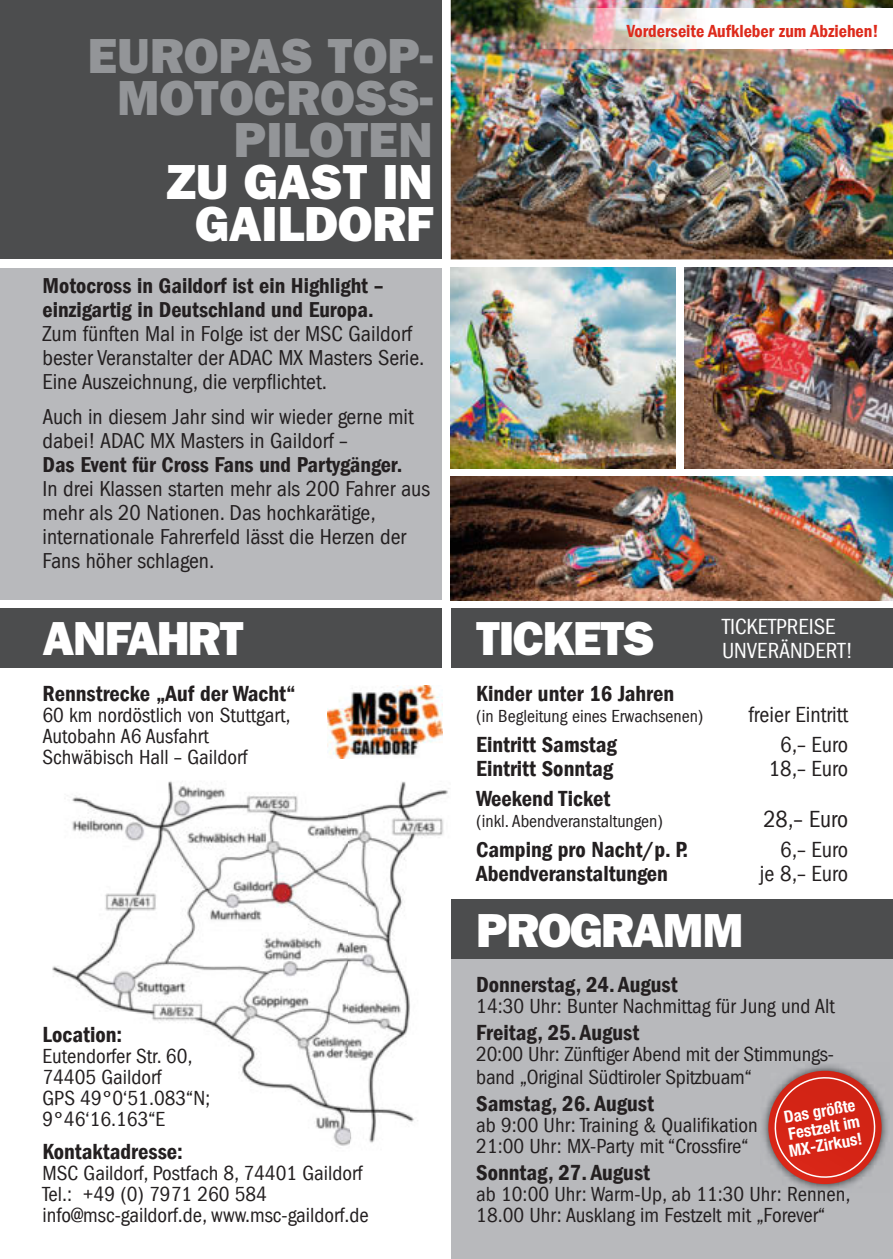
<style>
.page{position:relative;width:893px;height:1259px;background:#fff}
.page>*{position:absolute;margin:0;border:0;box-sizing:border-box;transform-origin:0 0}
.t1{font:800 49.5px/42px "Fqtkmc Franklin Gothic";color:#939598;text-align:right}
.t2{font:800 49.5px/42px "Fqtkmc Franklin Gothic";color:#fff;text-align:center}
.t3{font:800 48px "Fqtkmc Franklin Gothic";letter-spacing:-.03em;color:#fff}
.t4{font:condensed 24px "Svlhmr Franklin Gothic LT Com";color:#231f20}
.t5{font:22.5px "Fpbwvh Franklin Gothic LT Com Dm Cn";color:#231f20}
.t6{font:condensed 22.5px "Svlhmr Franklin Gothic LT Com";color:#231f20}
.t7{font:condensed 22.5px "Svlhmr Franklin Gothic LT Com";color:#fff}
.t8{font:condensed 22.2px/24px "Svlhmr Franklin Gothic LT Com";color:#231f20}
.t9{font:22.2px/24px "Fpbwvh Franklin Gothic LT Com Dm Cn";color:#231f20}
.t10{font:condensed 22.2px "Ghtdxv Franklin Gothic LT Com";color:#231f20}
.t11{font:condensed 21px/21px "Svlhmr Franklin Gothic LT Com";color:#231f20}
.t12{font:condensed 21px/21px "Ghtdxv Franklin Gothic LT Com";color:#231f20}
.t13{font:condensed 18px "Svlhmr Franklin Gothic LT Com";color:#231f20}
.t14{font:18px "Fpbwvh Franklin Gothic LT Com Dm Cn";color:#dd2b1c}
.t15{font:700 condensed 16.8px/16.8px "Dwvjjy Helvetica Neue MWE";color:#fff;text-align:justify}
</style>
<div class="page">
<div style="left:451px;top:916px;width:442px;height:343px;background:#b8b9bc"></div>
<img style="left:52px;top:781px;width:397px;height:366px">
<img style="left:327px;top:685px;width:115px;height:73px">
<div style="left:451px;top:899px;width:442px;height:60px;background:#4c4d4e"></div>
<img style="left:451px;top:0;width:442px;height:259px">
<div style="left:0;top:0;width:442px;height:259px;background:#4c4d4e"></div>
<div style="left:0;top:268px;width:442px;height:332px;background:#b8b9bc"></div>
<img style="left:451px;top:268px;width:225px;height:201px">
<img style="left:684px;top:268px;width:209px;height:201px">
<img style="left:451px;top:476px;width:442px;height:124px">
<img style="left:513px;top:9px;width:380px;height:40px">
<div style="left:0;top:608px;width:442px;height:60px;background:#4c4d4e"></div>
<div style="left:451px;top:608px;width:442px;height:60px;background:#4c4d4e"></div>
<img style="left:763px;top:1064px;width:125px;height:127px">
<svg style="left:768px;top:1070px;width:114px;height:114px"></svg>
<svg style="left:771px;top:1073px;width:107px;height:108px;background:#ce4034"></svg>
<h1 class="t1" style="left:88px;top:34px;width:346px">EUROPAS TOP-<br>MOTOCROSS-<br>PILOTEN</h1>
<h1 class="t2" style="left:167px;top:160px;width:268px">ZU GAST IN<br>GAILDORF</h1>
<p class="t9" style="left:43px;top:274px;width:343px">Motocross in Gaildorf ist ein Highlight – einzigartig in Deutschland und Europa.</p>
<p class="t8" style="left:43px;top:322px;width:383px">Zum fünften Mal in Folge ist der MSC Gaildorf bester Veranstalter der ADAC MX Masters Serie.</p>
<p class="t10" style="left:43px;top:369px;width:286px">Eine Auszeichnung, die verpflichtet.</p>
<p class="t8" style="left:43px;top:404px;width:373px">Auch in diesem Jahr sind wir wieder gerne mit dabei! ADAC MX Masters in Gaildorf –</p>
<p class="t9" style="left:43px;top:452px;width:361px">Das Event für Cross Fans und Partygänger.</p>
<p class="t8" style="left:43px;top:476px;width:389px">In drei Klassen starten mehr als 200 Fahrer aus mehr als 20 Nationen. Das hochkarätige, internationale Fahrerfeld lässt die Herzen der Fans höher schlagen.</p>
<p class="t14" style="left:627px;top:21px;width:253px">Vorderseite Aufkleber zum Abziehen!</p>
<h2 class="t3" style="left:43px;top:610px;width:203px">ANFAHRT</h2>
<p class="t7" style="left:722px;top:614px;width:115px">TICKETPREISE</p>
<h2 class="t3" style="left:476px;top:610px;width:180px">TICKETS</h2>
<p class="t7" style="left:722px;top:638px;width:133px">UNVERÄNDERT!</p>
<p class="t5" style="left:43px;top:680px;width:255px">Rennstrecke „Auf der Wacht“</p>
<p class="t11" style="left:43px;top:704px;width:250px">60 km nordöstlich von Stuttgart,<br>Autobahn A6 Ausfahrt<br>Schwäbisch Hall – Gaildorf</p>
<p class="t5" style="left:43px;top:1021px;width:81px">Location:</p>
<p class="t11" style="left:43px;top:1046px;width:169px">Eutendorfer Str. 60,<br>74405 Gaildorf<br>GPS 49°0‘51.083“N;<br>9°46‘16.163“E</p>
<p class="t5" style="left:43px;top:1138px;width:142px">Kontaktadresse:</p>
<p class="t11" style="left:43px;top:1163px;width:328px">MSC Gaildorf, Postfach 8, 74401 Gaildorf<br>Tel.: +49 (0) 7971 260 584 info@msc-gaildorf.de, www.msc-gaildorf.de</p>
<p class="t5" style="left:476px;top:680px;width:199px">Kinder unter 16 Jahren</p>
<p class="t13" style="left:476px;top:705px;width:229px">(in Begleitung eines Erwachsenen)</p>
<p class="t6" style="left:748px;top:701px;width:101px">freier Eintritt</p>
<p class="t5" style="left:476px;top:731px;width:142px">Eintritt Samstag</p>
<p class="t6" style="left:780px;top:731px;width:70px">6,– Euro</p>
<p class="t5" style="left:476px;top:755px;width:138px">Eintritt Sonntag</p>
<p class="t6" style="left:769px;top:755px;width:81px">18,– Euro</p>
<p class="t5" style="left:476px;top:785px;width:136px">Weekend Ticket</p>
<p class="t13" style="left:476px;top:810px;width:188px">(inkl. Abendveranstaltungen)</p>
<p class="t4" style="left:763px;top:805px;width:86px">28,– Euro</p>
<p class="t5" style="left:476px;top:836px;width:214px">Camping pro Nacht/p. P.</p>
<p class="t6" style="left:780px;top:836px;width:70px">6,– Euro</p>
<p class="t5" style="left:476px;top:860px;width:193px">Abendveranstaltungen</p>
<p class="t6" style="left:760px;top:860px;width:90px">je 8,– Euro</p>
<h2 class="t3" style="left:476px;top:902px;width:269px">PROGRAMM</h2>
<p class="t5" style="left:476px;top:971px;width:203px">Donnerstag, 24. August</p>
<p class="t11" style="left:476px;top:995px;width:360px">14:30 Uhr: Bunter Nachmittag für Jung und Alt</p>
<p class="t5" style="left:476px;top:1019px;width:165px">Freitag, 25. August</p>
<p class="t11" style="left:476px;top:1042px;width:359px;line-height:23.7px">20:00 Uhr: Zünftiger Abend mit der Stimmungs&shy;band „Original Südtiroler Spitzbuam“</p>
<p class="t5" style="left:476px;top:1091px;width:179px">Samstag, 26. August</p>
<p class="t12" style="left:476px;top:1115px;width:283px">ab 9:00 Uhr: Training &amp; Qualifikation<br>21:00 Uhr: MX-Party mit “Crossfire“</p>
<p class="t5" style="left:476px;top:1160px;width:175px">Sonntag, 27. August</p>
<p class="t11" style="left:476px;top:1184px;width:376px">ab 10:00 Uhr: Warm-Up, ab 11:30 Uhr: Rennen,<br>18.00 Uhr: Ausklang im Festzelt mit „Forever“</p>
<p class="t15" style="left:782px;top:1109px;width:76px;rotate:-10deg">Das größte Festzelt im MX-Zirkus!</p>
</div>
